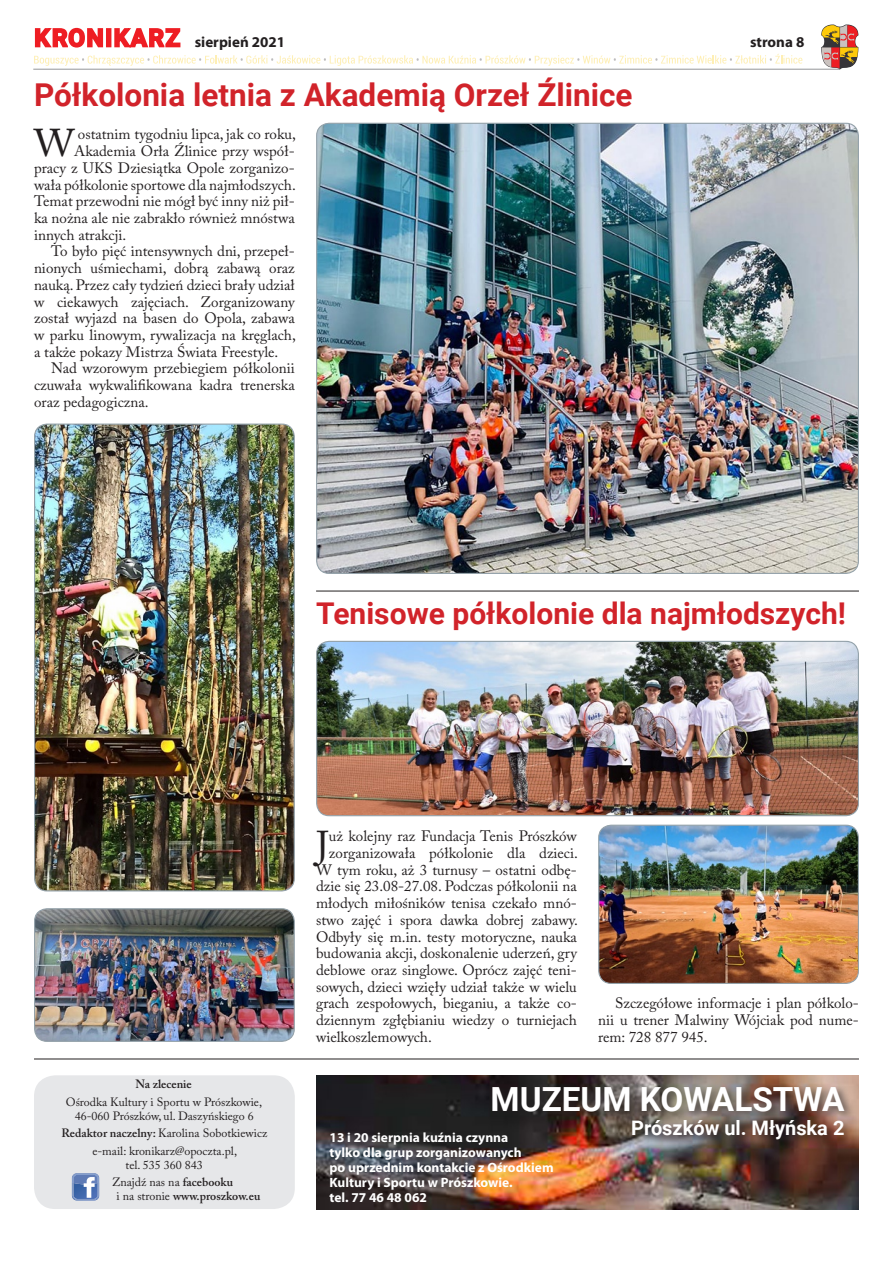
<style>
.page{position:relative;width:893px;height:1263px;background:#fff}
.page>*{position:absolute;margin:0;border:0;box-sizing:border-box;transform-origin:0 0}
.Tekst_podstawowy{font:38.55px "Adobe Caslon Pro";color:#231f20}
.Tytuł_główny{font:700 33.3px "Roboto";color:#fff}
.Tytuł_główny-2{font:700 31.5px "Roboto";color:#d1232a}
.Tytuł_główny-3{font:700 30px "Roboto";color:#d1232a}
.Tytuł_główny-4{font:700 19.95px "Roboto";color:#fff}
.Tekst_podstawowy-2{font:15px/16.6px "Adobe Caslon Pro";color:#231f20;text-align:justify}
.t1{font:700 15px "Myriad Pro";color:#231f20}
.Tekst_podstawowy-3{font:700 13.5px/15px "Myriad Pro";color:#fff}
.Tekst_podstawowy-4{font:12px/13.5px "Adobe Caslon Pro";color:#231f20;text-align:center}
.Tekst_podstawowy-5{font:600 12px/13.5px "Adobe Caslon Pro";color:#231f20}
.s1{font-weight:600}
.s2{font-weight:400}
</style>
<div class="page">
<svg style="left:821px;top:25px;width:37px;height:45px;background:#bd845e"></svg>
<svg style="left:34px;top:27px;width:768px;height:39px"></svg>
<hr style="left:33px;top:69px;width:807px;height:1px;background:#939598">
<hr style="left:34px;top:1058px;width:825px;height:1px;background:#231f20">
<hr style="left:316px;top:591px;width:543px;height:1px;background:#231f20">
<div style="left:34px;top:1075px;width:261px;height:134px;background:#e6e7e9;border-radius:21px"></div>
<svg style="left:72px;top:1173px;width:27px;height:27px"></svg>
<img style="left:316px;top:1075px;width:543px;height:134px">
<div style="left:487px;top:1082px;width:367px;height:68px;background:#231f20;opacity:.75"></div>
<img style="left:317px;top:123px;width:541px;height:450px">
<img style="left:317px;top:641px;width:541px;height:175px">
<div style="left:316px;top:641px;width:543px;height:175px;border:1px solid #94a2aa;border-radius:13px"></div>
<img style="left:599px;top:825px;width:259px;height:158px">
<div style="left:598px;top:825px;width:261px;height:159px;border:1px solid #94a2aa;border-radius:13px"></div>
<img style="left:35px;top:425px;width:259px;height:466px">
<div style="left:34px;top:423px;width:261px;height:468px;border:1px solid #94a2aa;border-radius:13px"></div>
<img style="left:35px;top:909px;width:259px;height:132px">
<div style="left:34px;top:908px;width:261px;height:134px;border:1px solid #94a2aa;border-radius:13px"></div>
<p class="t1" style="left:195px;top:32px;width:92px">sierpień 2021</p>
<p class="t1" style="left:750px;top:32px;width:56px">strona 8</p>
<p class="Tytuł_główny-2" style="left:34px;top:73px;width:600px">Półkolonia letnia z Akademią Orzeł Źlinice</p>
<p class="Tekst_podstawowy" style="left:34px;top:120px;width:42px">W</p>
<p class="Tekst_podstawowy-2" style="left:78px;top:126px;width:219px">ostatnim tygodniu lipca, jak co roku,</p>
<p class="Tekst_podstawowy-2" style="left:74px;top:143px;width:222px">Akademia Orła Źlinice przy współ-</p>
<p class="Tekst_podstawowy-2" style="left:34px;top:159px;width:262px">pracy z UKS Dziesiątka Opole zorganizo-</p>
<p class="Tekst_podstawowy-2" style="left:34px;top:176px;width:263px">wała półkolonie sportowe dla najmłodszych.</p>
<p class="Tekst_podstawowy-2" style="left:34px;top:193px;width:262px">Temat przewodni nie mógł być inny niż pił-</p>
<p class="Tekst_podstawowy-2" style="left:34px;top:209px;width:262px">ka nożna ale nie zabrakło również mnóstwa</p>
<p class="Tekst_podstawowy-2" style="left:34px;top:226px;width:94px">innych atrakcji.</p>
<p class="Tekst_podstawowy-2" style="left:34px;top:243px;width:263px;text-indent:17px">To było pięć intensywnych dni, przepeł&shy;nionych uśmiechami, dobrą zabawą oraz nauką. Przez cały tydzień dzieci brały udział w ciekawych zajęciach. Zorganizowany został wyjazd na basen do Opola, zabawa w parku linowym, rywalizacja na kręglach, a także pokazy Mistrza Świata Freestyle.</p>
<p class="Tekst_podstawowy-2" style="left:34px;top:360px;width:262px;text-indent:17px">Nad wzorowym przebiegiem półkolonii czuwała wykwalifikowana kadra trenerska oraz pedagogiczna.</p>
<p class="Tytuł_główny-3" style="left:316px;top:592px;width:531px">Tenisowe półkolonie dla najmłodszych!</p>
<p class="Tekst_podstawowy-5" style="left:135px;top:1077px;width:58px">Na zlecenie</p>
<p class="Tekst_podstawowy-4" style="left:66px;top:1095px;width:198px">Ośrodka Kultury i Sportu w Prószkowie,<br>46-060 Prószków, ul. Daszyńskiego 6</p>
<p class="Tekst_podstawowy-4" style="left:61px;top:1126px;width:207px"><span class="s1">Redaktor naczelny:</span> Karolina Sobotkiewicz</p>
<p class="Tekst_podstawowy-4" style="left:92px;top:1144px;width:146px">e-mail: kronikarz@opoczta.pl, tel. 535 360 843</p>
<p class="Tekst_podstawowy-5" style="left:117px;top:1175px;width:145px;text-indent:-5px"><span class="s2">Znajdź nas na</span> facebooku<br><span class="s2">i na stronie</span> www.proszkow.eu</p>
<p class="Tekst_podstawowy" style="left:316px;top:822px;width:14px">J</p>
<p class="Tekst_podstawowy-2" style="left:329px;top:828px;width:250px">uż kolejny raz Fundacja Tenis Prószków</p>
<p class="Tekst_podstawowy-2" style="left:329px;top:844px;width:251px">zorganizowała półkolonie dla dzieci.</p>
<p class="Tekst_podstawowy-2" style="left:316px;top:861px;width:262px">W tym roku, aż 3 turnusy – ostatni odbę-</p>
<p class="Tekst_podstawowy-2" style="left:316px;top:878px;width:262px">dzie się 23.08-27.08. Podczas półkolonii na</p>
<p class="Tekst_podstawowy-2" style="left:316px;top:895px;width:262px">młodych miłośników tenisa czekało mnó-</p>
<p class="Tekst_podstawowy-2" style="left:316px;top:911px;width:263px">stwo zajęć i spora dawka dobrej zabawy.</p>
<p class="Tekst_podstawowy-2" style="left:316px;top:928px;width:262px">Odbyły się m.in. testy motoryczne, nauka</p>
<p class="Tekst_podstawowy-2" style="left:316px;top:945px;width:262px">budowania akcji, doskonalenie uderzeń, gry</p>
<p class="Tekst_podstawowy-2" style="left:316px;top:961px;width:262px">deblowe oraz singlowe. Oprócz zajęć teni-</p>
<p class="Tekst_podstawowy-2" style="left:316px;top:978px;width:262px">sowych, dzieci wzięły udział także w wielu</p>
<p class="Tekst_podstawowy-2" style="left:316px;top:995px;width:262px">grach zespołowych, bieganiu, a także co-</p>
<p class="Tekst_podstawowy-2" style="left:316px;top:1012px;width:262px">dziennym zgłębianiu wiedzy o turniejach</p>
<p class="Tekst_podstawowy-2" style="left:316px;top:1028px;width:117px">wielkoszlemowych.</p>
<p class="Tekst_podstawowy-2" style="left:598px;top:995px;width:262px;text-indent:17px">Szczegółowe informacje i plan półkolo&shy;nii u trener Malwiny Wójciak pod nume&shy;rem: 728 877 945.</p>
<p class="Tytuł_główny" style="left:491px;top:1076px;width:355px">MUZEUM KOWALSTWA</p>
<p class="Tytuł_główny-4" style="left:631px;top:1114px;width:215px">Prószków ul. Młyńska 2</p>
<p class="Tekst_podstawowy-3" style="left:330px;top:1130px;width:226px">13 i 20 sierpnia kuźnia czynna<br>tylko dla grup zorganizowanych<br>po uprzednim kontakcie z Ośrodkiem<br>Kultury i Sportu w Prószkowie.</p>
<p class="Tekst_podstawowy-3" style="left:330px;top:1190px;width:99px">tel. 77 46 48 062</p>
</div>
